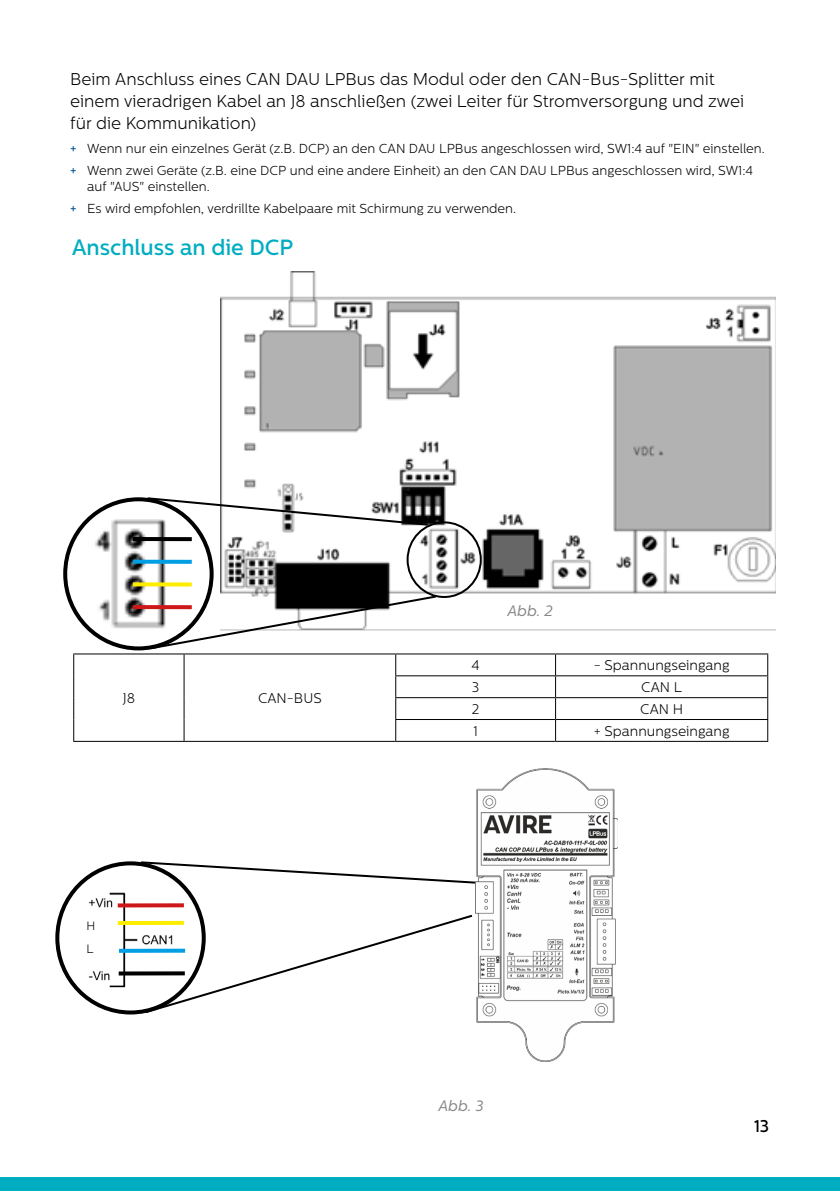
<style>
.page{position:relative;width:840px;height:1191px;background:#fff}
.page>*{position:absolute;margin:0;border:0;box-sizing:border-box;transform-origin:0 0}
.t1{font:500 22px "Centrale Sans";color:#00adc1}
.t2{font:300 17px/22px "Centrale Sans";color:#000}
.t3{font:500 17px "Centrale Sans";color:#000}
.t4{font:italic 15px "Centrale Sans";color:#878787}
.t5{font:300 14px "Centrale Sans";color:#000}
.t6{font:300 13px/21.6px "Centrale Sans";color:#000}
.t7{font:300 12px/22.6px "Centrale Sans";color:#000}
.s1{font-weight:500;color:#00508c}
</style>
<div class="page">
<div style="left:0;top:1176px;width:839px;height:15px;background:#00adc1"></div>
<div style="left:55px;top:861px;width:151px;height:153px;border:4px solid #000;border-radius:50%"></div>
<svg style="left:139px;top:861px;width:336px;height:23px"></svg>
<svg style="left:143px;top:913px;width:330px;height:101px"></svg>
<img style="left:88px;top:892px;width:87px;height:97px">
<svg style="left:119px;top:971px;width:66px;height:4px"></svg>
<svg style="left:119px;top:948px;width:66px;height:4px"></svg>
<hr style="left:118px;top:921px;width:66px;height:4px;background:#ffed00">
<svg style="left:118px;top:903px;width:66px;height:4px"></svg>
<div style="left:86px;top:921px;width:27px;height:18px;background:#fff"></div>
<div style="left:86px;top:943px;width:27px;height:19px;background:#fff"></div>
<hr style="left:73px;top:741px;width:111px;height:1px;background:#000">
<hr style="left:184px;top:741px;width:211px;height:1px;background:#000">
<hr style="left:73px;top:653px;width:111px;height:1px;background:#000">
<svg style="left:73px;top:654px;width:1px;height:87px"></svg>
<hr style="left:395px;top:719px;width:160px;height:1px;background:#000">
<hr style="left:555px;top:719px;width:212px;height:1px;background:#000">
<hr style="left:395px;top:741px;width:160px;height:1px;background:#000">
<hr style="left:555px;top:741px;width:212px;height:1px;background:#000">
<hr style="left:395px;top:653px;width:160px;height:1px;background:#000">
<hr style="left:555px;top:653px;width:212px;height:1px;background:#000">
<hr style="left:395px;top:697px;width:160px;height:1px;background:#000">
<hr style="left:555px;top:697px;width:212px;height:1px;background:#000">
<hr style="left:395px;top:675px;width:160px;height:1px;background:#000">
<hr style="left:555px;top:675px;width:212px;height:1px;background:#000">
<img style="left:220px;top:271px;width:555px;height:360px">
<div style="left:406px;top:521px;width:75px;height:77px;border:2px solid #000;border-radius:50%"></div>
<div style="left:63px;top:497px;width:150px;height:153px;border:4px solid #000;border-radius:50%"></div>
<svg style="left:145px;top:496px;width:284px;height:31px"></svg>
<svg style="left:150px;top:594px;width:288px;height:147px"></svg>
<img style="left:94px;top:519px;width:71px;height:110px">
<hr style="left:133px;top:537px;width:59px;height:4px;background:#000">
<div style="left:133px;top:559px;width:59px;height:5px;background:#009fe3"></div>
<svg style="left:133px;top:582px;width:59px;height:4px"></svg>
<svg style="left:133px;top:605px;width:59px;height:4px"></svg>
<img style="left:475px;top:768px;width:142px;height:293px">
<h2 class="t2" style="left:70px;top:68px;width:675px">Beim Anschluss eines CAN DAU LPBus das Modul oder den CAN-Bus-Splitter mit einem vieradrigen Kabel an J8 anschließen (zwei Leiter für Stromversorgung und zwei für die Kommunikation)</h2>
<p class="t6" style="left:70px;top:138px;width:696px"><span class="s1">+</span> Wenn nur ein einzelnes Gerät (z.B. DCP) an den CAN DAU LPBus angeschlossen wird, SW1:4 auf "EIN" einstellen. <span class="s1">+</span> Wenn zwei Geräte (z.B. eine DCP und eine andere Einheit) an den CAN DAU LPBus angeschlossen wird, SW1:4</p>
<p class="t6" style="left:70px;top:176px;width:447px;text-indent:17px">auf "AUS" einstellen.<br><span class="s1">+</span> Es wird empfohlen, verdrillte Kabelpaare mit Schirmung zu verwenden.</p>
<h1 class="t1" style="left:72px;top:234px;width:222px">Anschluss an die DCP</h1>
<p class="t5" style="left:123px;top:690px;width:14px">J8</p>
<p class="t5" style="left:258px;top:690px;width:65px">CAN-BUS</p>
<p class="t7" style="left:86px;top:914px;width:10px">H<br>L</p>
<p class="t4" style="left:507px;top:602px;width:47px">Abb. 2</p>
<p class="t5" style="left:471px;top:657px;width:10px">4</p>
<p class="t5" style="left:593px;top:657px;width:137px">- Spannungseingang</p>
<p class="t5" style="left:471px;top:679px;width:9px">3</p>
<p class="t5" style="left:641px;top:679px;width:42px">CAN L</p>
<p class="t5" style="left:471px;top:701px;width:9px">2</p>
<p class="t5" style="left:640px;top:701px;width:44px">CAN H</p>
<p class="t5" style="left:473px;top:723px;width:6px">1</p>
<p class="t5" style="left:593px;top:723px;width:137px">+ Spannungseingang</p>
<p class="t4" style="left:438px;top:1097px;width:47px">Abb. 3</p>
<h2 class="t3" style="left:753px;top:1116px;width:17px">13</h2>
</div>
